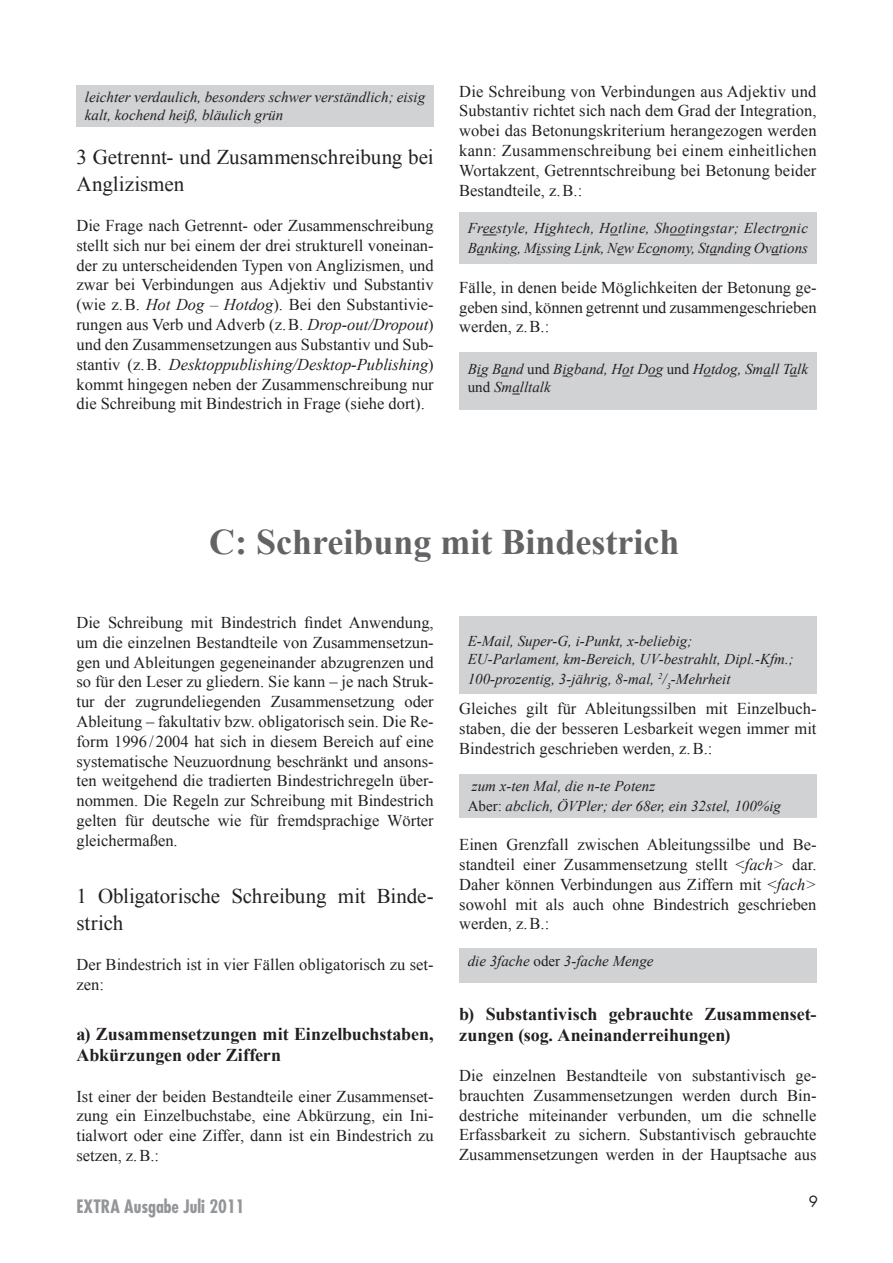
<style>
.page{position:relative;width:893px;height:1263px;background:#fff}
.page>*{position:absolute;margin:0;border:0;box-sizing:border-box;transform-origin:0 0}
.t1{font:700 36px "Times New Roman";color:#636366}
.t2{font:21px/27px "Times New Roman";letter-spacing:-.005em;color:#231f20}
.t3{font:700 18px/21px "Times New Roman";letter-spacing:-.005em;color:#231f20}
.t4{font:700 condensed 18px "Futura LT";color:#939598}
.t5{font:16.5px/19.8px "Times New Roman";color:#231f20;text-align:justify}
.t6{font:italic 15px/18px "Times New Roman";color:#231f20}
.t7{font:15px "Futura LT";color:#231f20}
.s1{font-style:italic}
.s2{font-style:normal}
</style>
<div class="page">
<div style="left:459px;top:774px;width:357px;height:43px;background:#d1d2d4"></div>
<div style="left:459px;top:617px;width:357px;height:77px;background:#d1d2d4"></div>
<div style="left:459px;top:948px;width:357px;height:34px;background:#d1d2d4"></div>
<div style="left:459px;top:213px;width:357px;height:51px;background:#d1d2d4"></div>
<div style="left:459px;top:352px;width:357px;height:58px;background:#d1d2d4"></div>
<div style="left:76px;top:85px;width:358px;height:41px;background:#d1d2d4"></div>
<svg style="left:483px;top:235px;width:13px;height:1px"></svg>
<svg style="left:670px;top:235px;width:15px;height:1px"></svg>
<p class="t6" style="left:85px;top:87px;width:342px">leichter verdaulich, besonders schwer verständlich; eisig kalt, kochend heiß, bläulich grün</p>
<p class="t2" style="left:76px;top:143px;width:359px">3 Getrennt- und Zusammenschreibung bei<br>Anglizismen</p>
<p class="t5" style="left:76px;top:215px;width:359px">Die Frage nach Getrennt- oder Zusammenschreibung stellt sich nur bei einem der drei strukturell voneinan&shy;der zu unterscheidenden Typen von Anglizismen, und zwar bei Verbindungen aus Adjektiv und Substantiv (wie z.B. <span class="s1">Hot Dog – Hotdog</span>). Bei den Substantivie&shy;rungen aus Verb und Adverb (z.B. <span class="s1">Drop-out/Dropout</span>) und den Zusammensetzungen aus Substantiv und Sub&shy;stantiv (z.B. <span class="s1">Desktoppublishing/Desktop-Publishing</span>) kommt hingegen neben der Zusammenschreibung nur die Schreibung mit Bindestrich in Frage (siehe dort).</p>
<p class="t5" style="left:459px;top:81px;width:359px">Die Schreibung von Verbindungen aus Adjektiv und Substantiv richtet sich nach dem Grad der Integration, wobei das Betonungskriterium herangezogen werden kann: Zusammenschreibung bei einem einheitlichen Wortakzent, Getrenntschreibung bei Betonung beider Bestandteile, z.B.:</p>
<p class="t6" style="left:468px;top:218px;width:342px;line-height:19.8px">Freestyle, Hightech, Hotline, Shootingstar; Electronic<br>Banking, Missing Link, New Economy, Standing Ovations</p>
<p class="t5" style="left:459px;top:277px;width:359px">Fälle, in denen beide Möglichkeiten der Betonung ge&shy;geben sind, können getrennt und zusammengeschrieben werden, z.B.:</p>
<p class="t6" style="left:468px;top:360px;width:342px">Big Band <span class="s2">und</span> Bigband, Hot Dog <span class="s2">und</span> Hotdog, Small Talk <span class="s2">und</span> Smalltalk</p>
<h1 class="t1" style="left:209px;top:517px;width:472px">C: Schreibung mit Bindestrich</h1>
<p class="t5" style="left:76px;top:612px;width:359px">Die Schreibung mit Bindestrich findet Anwendung, um die einzelnen Bestandteile von Zusammensetzun&shy;gen und Ableitungen gegeneinander abzugrenzen und so für den Leser zu gliedern. Sie kann – je nach Struk&shy;tur der zugrundeliegenden Zusammensetzung oder Ableitung – fakultativ bzw. obligatorisch sein. Die Re&shy;form 1996/2004 hat sich in diesem Bereich auf eine systematische Neuzuordnung beschränkt und ansons&shy;ten weitgehend die tradierten Bindestrichregeln über&shy;nommen. Die Regeln zur Schreibung mit Bindestrich gelten für deutsche wie für fremdsprachige Wörter gleichermaßen.</p>
<p class="t2" style="left:76px;top:882px;width:359px">1 Obligatorische Schreibung mit Binde&shy;strich</p>
<p class="t5" style="left:76px;top:954px;width:359px">Der Bindestrich ist in vier Fällen obligatorisch zu set&shy;zen:</p>
<p class="t3" style="left:76px;top:1023px;width:359px">a) Zusammensetzungen mit Einzelbuchstaben,<br>Abkürzungen oder Ziffern</p>
<p class="t5" style="left:76px;top:1086px;width:359px">Ist einer der beiden Bestandteile einer Zusammenset&shy;zung ein Einzelbuchstabe, eine Abkürzung, ein Ini&shy;tialwort oder eine Ziffer, dann ist ein Bindestrich zu setzen, z.B.:</p>
<p class="t4" style="left:76px;top:1195px;width:170px">EXTRA Ausgabe Juli 2011</p>
<p class="t6" style="left:468px;top:632px;width:328px">E-Mail, Super-G, i-Punkt, x-beliebig;<br>EU-Parlament, km-Bereich, UV-bestrahlt, Dipl.-Kfm.;</p>
<p class="t6" style="left:468px;top:669px;width:264px">100-prozentig, 3-jährig, 8-mal, <sup>2</sup>/<sub>3</sub>-Mehrheit</p>
<p class="t5" style="left:459px;top:699px;width:359px">Gleiches gilt für Ableitungssilben mit Einzelbuch&shy;staben, die der besseren Lesbarkeit wegen immer mit Bindestrich geschrieben werden, z.B.:</p>
<p class="t6" style="left:468px;top:775px;width:315px;line-height:19.8px">zum x-ten Mal, die n-te Potenz<br><span class="s2">Aber:</span> abclich, ÖVPler; der 68er, ein 32stel, 100%ig</p>
<p class="t5" style="left:459px;top:834px;width:359px">Einen Grenzfall zwischen Ableitungssilbe und Be&shy;standteil einer Zusammensetzung stellt &lt;<span class="s1">fach&gt;</span> dar.<br>Daher können Verbindungen aus Ziffern mit &lt;<span class="s1">fach&gt; </span>sowohl mit als auch ohne Bindestrich geschrieben werden, z.B.:</p>
<p class="t6" style="left:468px;top:952px;width:187px">die 3fache <span class="s2">oder</span> 3-fache Menge</p>
<p class="t3" style="left:459px;top:1003px;width:359px">b) Substantivisch gebrauchte Zusammenset&shy;zungen (sog. Aneinanderreihungen)</p>
<p class="t5" style="left:459px;top:1065px;width:359px">Die einzelnen Bestandteile von substantivisch ge&shy;brauchten Zusammensetzungen werden durch Bin&shy;destriche miteinander verbunden, um die schnelle Erfassbarkeit zu sichern. Substantivisch gebrauchte Zusammensetzungen werden in der Hauptsache aus</p>
<p class="t7" style="left:809px;top:1192px;width:11px">9</p>
</div>
